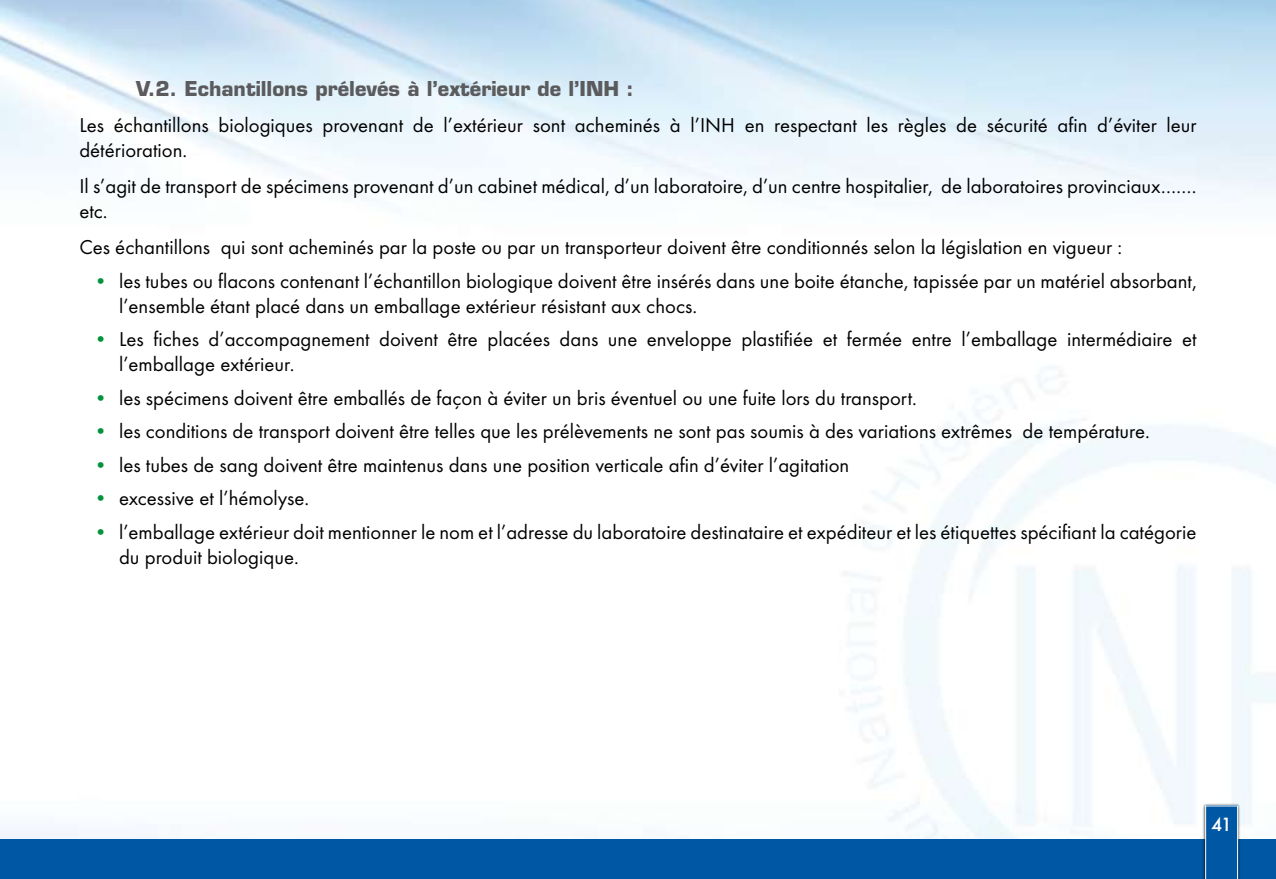
<style>
.page{position:relative;width:1276px;height:879px;background:#fff}
.page>*{position:absolute;margin:0;border:0;box-sizing:border-box;transform-origin:0 0}
.t1{font:20.8px/25px "Futura T";color:#000}
.t2{font:700 20px "Eurostile";color:#5b5b5d}
.t3{font:500 20px "Futura T";color:#fff}
.s1{color:#00933a}
</style>
<div class="page">
<div style="left:0;top:839px;width:1276px;height:40px;background:#0057a3"></div>
<div style="left:1202px;top:803px;width:47px;height:76px;background:#000;opacity:.75"></div>
<svg style="left:1205px;top:805px;width:33px;height:74px"></svg>
<p class="t2" style="left:136px;top:76px;width:499px">V.2. Echantillons prélevés à l’extérieur de l’INH :</p>
<p class="t1" style="left:79px;top:112px;width:1119px">Les échantillons biologiques provenant de l’extérieur sont acheminés à l’INH en respectant les règles de sécurité afin d’éviter leur détérioration.</p>
<p class="t1" style="left:79px;top:174px;width:1118px">Il s’agit de transport de spécimens provenant d’un cabinet médical, d’un laboratoire, d’un centre hospitalier, de laboratoires provinciaux……. etc.</p>
<p class="t1" style="left:79px;top:235px;width:1044px">Ces échantillons qui sont acheminés par la poste ou par un transporteur doivent être conditionnés selon la législation en vigueur :</p>
<p class="t1" style="left:119px;top:268px;width:1079px;text-indent:-25px"><span class="s1">•</span> les tubes ou flacons contenant l’échantillon biologique doivent être insérés dans une boite étanche, tapissée par un matériel absorbant, l’ensemble étant placé dans un emballage extérieur résistant aux chocs.</p>
<p class="t1" style="left:119px;top:327px;width:1079px;text-indent:-25px"><span class="s1">•</span> Les fiches d’accompagnement doivent être placées dans une enveloppe plastifiée et fermée entre l’emballage intermédiaire et l’emballage extérieur.</p>
<p class="t1" style="left:94px;top:385px;width:824px"><span class="s1">•</span> les spécimens doivent être emballés de façon à éviter un bris éventuel ou une fuite lors du transport.</p>
<p class="t1" style="left:94px;top:419px;width:1057px"><span class="s1">•</span> les conditions de transport doivent être telles que les prélèvements ne sont pas soumis à des variations extrêmes de température.</p>
<p class="t1" style="left:94px;top:452px;width:757px"><span class="s1">•</span> les tubes de sang doivent être maintenus dans une position verticale afin d’éviter l’agitation</p>
<p class="t1" style="left:94px;top:485px;width:217px"><span class="s1">•</span> excessive et l’hémolyse.</p>
<p class="t1" style="left:119px;top:519px;width:1079px;text-indent:-25px"><span class="s1">•</span> l’emballage extérieur doit mentionner le nom et l’adresse du laboratoire destinataire et expéditeur et les étiquettes spécifiant la catégorie du produit biologique.</p>
<p class="t3" style="left:1211px;top:812px;width:23px">41</p>
</div>
